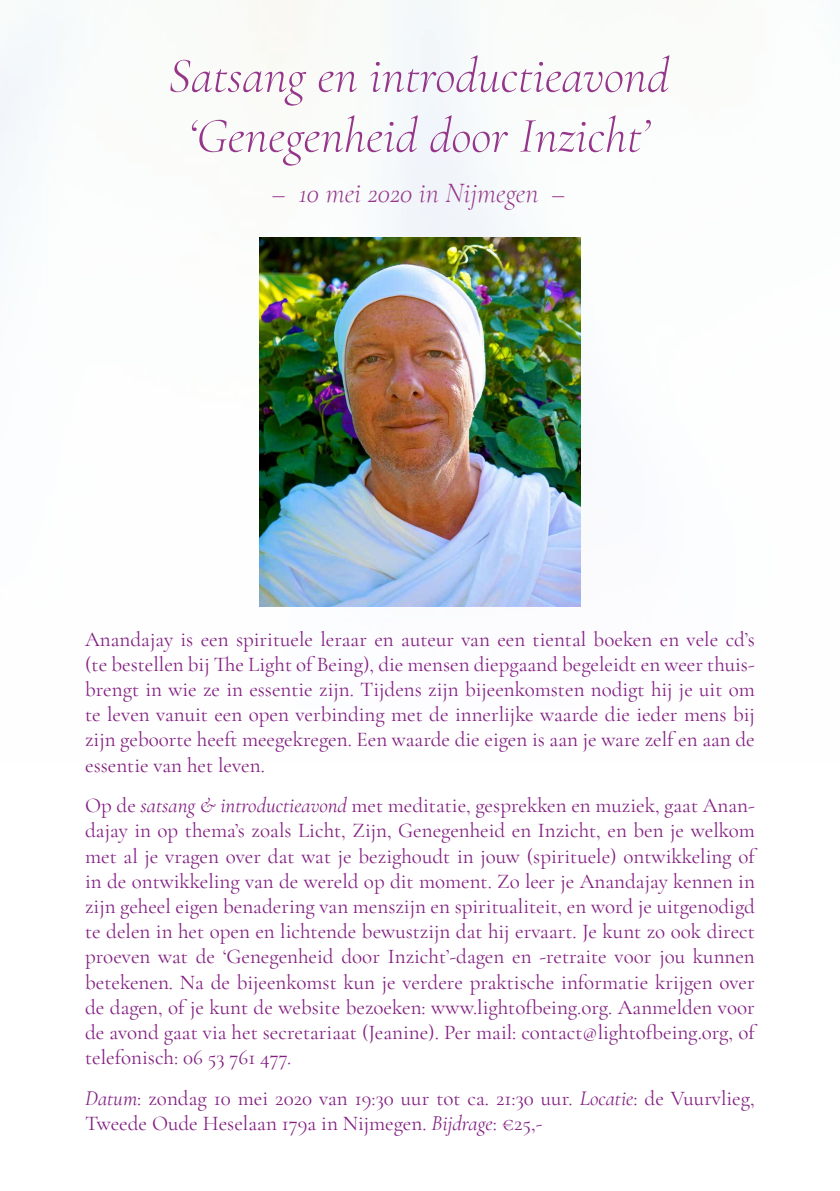
<style>
.page{position:relative;width:840px;height:1191px;background:#fff}
.page>*{position:absolute;margin:0;border:0;box-sizing:border-box;transform-origin:0 0}
.t1{font:italic 300 50px/60px "Cormorant Garamond";color:#96368b;text-align:center}
.t2{font:italic 300 28px "Cormorant Garamond";color:#96368b}
.t3{font:21px/25.2px "Cormorant Garamond";color:#821f81;text-align:justify}
.s1{font-style:italic}
</style>
<div class="page">
<img style="left:0;top:0;width:581px;height:607px">
<img style="left:259px;top:237px;width:321px;height:369px">
<h1 class="t1" style="left:168px;top:46px;width:502px">Satsang en introductieavond ‘Genegenheid door Inzicht’</h1>
<h2 class="t2" style="left:272px;top:176px;width:295px">‒ 10 mei 2020 in Nijmegen ‒</h2>
<p class="t3" style="left:85px;top:626px;width:670px">Anandajay is een spirituele leraar en auteur van een tiental boeken en vele cd’s (te bestellen bij The Light of Being), die mensen diepgaand begeleidt en weer thuis&shy;brengt in wie ze in essentie zijn. Tijdens zijn bijeenkomsten nodigt hij je uit om te leven vanuit een open verbinding met de innerlijke waarde die ieder mens bij zijn geboorte heeft meegekregen. Een waarde die eigen is aan je ware zelf en aan de essentie van het leven.</p>
<p class="t3" style="left:85px;top:793px;width:670px">Op de <span class="s1">satsang &amp; introductieavond</span> met meditatie, gesprekken en muziek, gaat Anan&shy;dajay in op thema’s zoals Licht, Zijn, Genegenheid en Inzicht, en ben je welkom met al je vragen over dat wat je bezighoudt in jouw (spirituele) ontwikkeling of in de ontwikkeling van de wereld op dit moment. Zo leer je Anandajay kennen in zijn geheel eigen benadering van menszijn en spiritualiteit, en word je uitgenodigd te delen in het open en lichtende bewustzijn dat hij ervaart. Je kunt zo ook direct proeven wat de ‘Genegenheid door Inzicht’-dagen en -retraite voor jou kunnen betekenen. Na de bijeenkomst kun je verdere praktische informatie krijgen over de dagen, of je kunt de website bezoeken: www.lightofbeing.org. Aanmelden voor de avond gaat via het secretariaat (Jeanine). Per mail: contact@lightofbeing.org, of telefonisch: 06 53 761 477.</p>
<p class="t3" style="left:85px;top:1085px;width:670px"><span class="s1">Datum</span>: zondag 10 mei 2020 van 19:30 uur tot ca. 21:30 uur. <span class="s1">Locatie</span>: de Vuurvlieg,<br>Tweede Oude Heselaan 179a in Nijmegen. <span class="s1">Bijdrage</span>: €25,-</p>
</div>
